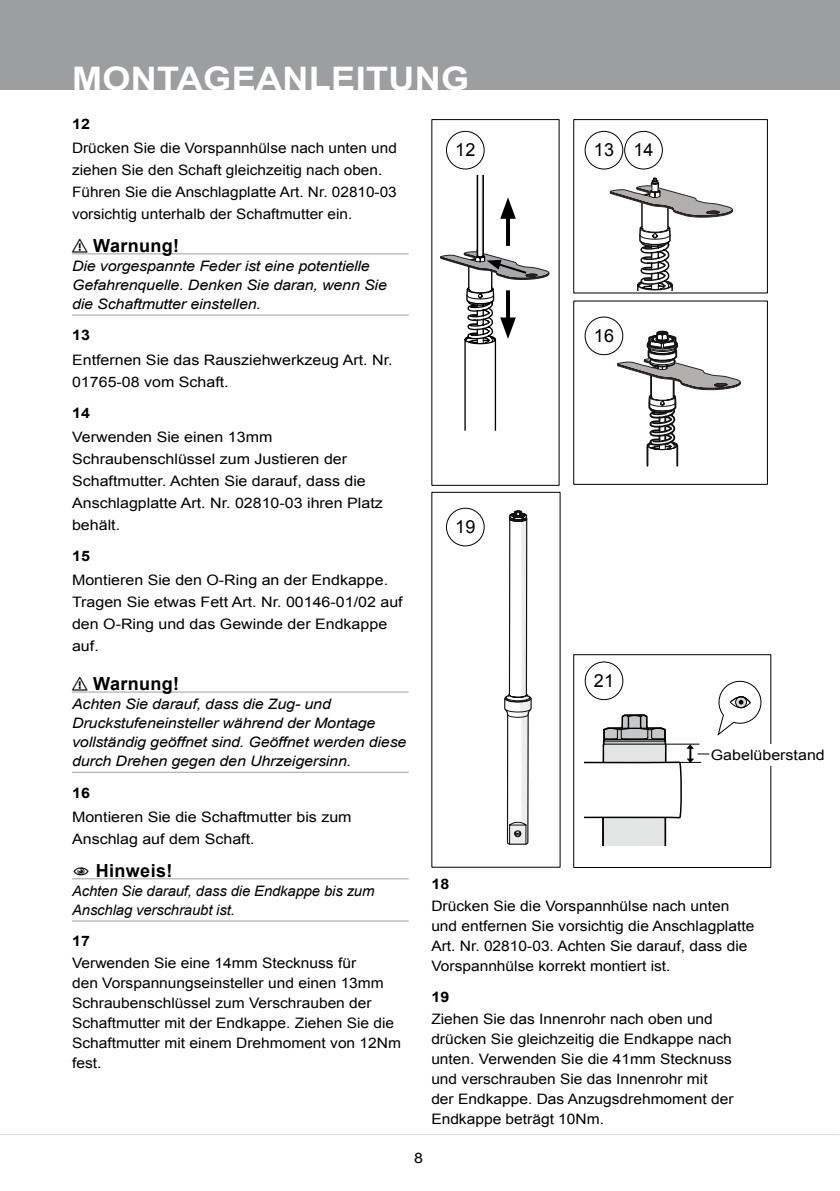
<style>
.page{position:relative;width:840px;height:1191px;background:#fff}
.page>*{position:absolute;margin:0;border:0;box-sizing:border-box;transform-origin:0 0}
.t1{font:700 32.4px "Arial";letter-spacing:.01em;color:#fff;scale:1.11 1}
.t2{font:700 18px "Arial";letter-spacing:.02em;color:#000}
.t3{font:18px "Arial";letter-spacing:.01em;color:#000}
.t4{font:14.4px/20px "Arial";color:#000;scale:1.08 1}
.t5{font:14.4px/22px "Arial";color:#000;scale:1.11 1}
.t6{font:italic 14.4px/19px "Arial";letter-spacing:-.01em;color:#000;scale:1.11 1}
.t7{font:14.4px/22px "Arial";color:#000;scale:1.07 1}
.t8{font:italic 14.4px/19px "Arial";letter-spacing:-.01em;color:#000}
.t9{font:700 14.4px "Arial";letter-spacing:.02em;color:#000;scale:1.11 1}
</style>
<div class="page">
<div style="left:0;top:0;width:839px;height:90px;background:#9c9e9f"></div>
<hr style="left:0;top:1134px;width:838px;height:1px;background:#d9dadb">
<hr style="left:72px;top:253px;width:336px;height:1px;background:#9c9e9f">
<hr style="left:72px;top:315px;width:336px;height:1px;background:#9c9e9f">
<hr style="left:72px;top:691px;width:336px;height:1px;background:#9c9e9f">
<hr style="left:72px;top:772px;width:336px;height:1px;background:#9c9e9f">
<hr style="left:72px;top:878px;width:336px;height:1px;background:#9c9e9f">
<hr style="left:72px;top:920px;width:336px;height:1px;background:#9c9e9f">
<div style="left:445px;top:508px;width:39px;height:38px;border:1px solid #000;border-radius:50%"></div>
<div style="left:445px;top:131px;width:39px;height:38px;border:1px solid #000;border-radius:50%"></div>
<div style="left:584px;top:131px;width:39px;height:38px;border:1px solid #000;border-radius:50%"></div>
<div style="left:623px;top:131px;width:39px;height:38px;border:1px solid #000;border-radius:50%"></div>
<div style="left:584px;top:316px;width:39px;height:39px;border:1px solid #000;border-radius:50%"></div>
<svg style="left:440px;top:176px;width:109px;height:255px"></svg>
<svg style="left:609px;top:177px;width:123px;height:114px"></svg>
<svg style="left:616px;top:331px;width:124px;height:136px"></svg>
<svg style="left:504px;top:510px;width:27px;height:334px"></svg>
<svg style="left:584px;top:714px;width:124px;height:131px"></svg>
<svg style="left:717px;top:680px;width:45px;height:56px"></svg>
<div style="left:573px;top:654px;width:197px;height:214px;border:1px solid #000"></div>
<div style="left:584px;top:661px;width:39px;height:39px;border:1px solid #000;border-radius:50%"></div>
<div style="left:710px;top:744px;width:103px;height:22px;background:#fff"></div>
<h1 class="t1" style="left:72px;top:57px;width:359px">MONTAGEANLEITUNG</h1>
<p class="t9" style="left:72px;top:114px;width:18px">12</p>
<p class="t7" style="left:72px;top:137px;width:305px">Drücken Sie die Vorspannhülse nach unten und ziehen Sie den Schaft gleichzeitig nach oben.<br>Führen Sie die Anschlagplatte Art. Nr. 02810-03 vorsichtig unterhalb der Schaftmutter ein.</p>
<p class="t2" style="left:72px;top:234px;width:109px">⚠ Warnung!</p>
<p class="t6" style="left:72px;top:257px;width:285px">Die vorgespannte Feder ist eine potentielle<br>Gefahrenquelle. Denken Sie daran, wenn Sie die Schaftmutter einstellen.</p>
<p class="t9" style="left:72px;top:326px;width:18px">13</p>
<p class="t5" style="left:72px;top:348px;width:290px">Entfernen Sie das Rausziehwerkzeug Art. Nr.<br>01765-08 vom Schaft.</p>
<p class="t9" style="left:72px;top:403px;width:18px">14</p>
<p class="t5" style="left:72px;top:426px;width:281px">Verwenden Sie einen 13mm<br>Schraubenschlüssel zum Justieren der<br>Schaftmutter. Achten Sie darauf, dass die<br>Anschlagplatte Art. Nr. 02810-03 ihren Platz behält.</p>
<p class="t9" style="left:72px;top:546px;width:18px">15</p>
<p class="t5" style="left:72px;top:569px;width:299px">Montieren Sie den O-Ring an der Endkappe.<br>Tragen Sie etwas Fett Art. Nr. 00146-01/02 auf den O-Ring und das Gewinde der Endkappe auf.</p>
<p class="t2" style="left:72px;top:672px;width:109px">⚠ Warnung!</p>
<p class="t6" style="left:72px;top:695px;width:302px">Achten Sie darauf, dass die Zug- und Druckstufeneinsteller während der Montage vollständig geöffnet sind. Geöffnet werden diese durch Drehen gegen den Uhrzeigersinn.</p>
<p class="t9" style="left:72px;top:783px;width:18px">16</p>
<p class="t5" style="left:72px;top:805px;width:253px">Montieren Sie die Schaftmutter bis zum<br>Anschlag auf dem Schaft.</p>
<p class="t2" style="left:96px;top:858px;width:78px">Hinweis!</p>
<p class="t8" style="left:72px;top:881px;width:304px">Achten Sie darauf, dass die Endkappe bis zum<br>Anschlag verschraubt ist.</p>
<p class="t9" style="left:72px;top:931px;width:18px">17</p>
<p class="t4" style="left:72px;top:953px;width:306px">Verwenden Sie eine 14mm Stecknuss für<br>den Vorspannungseinsteller und einen 13mm Schraubenschlüssel zum Verschrauben der Schaftmutter mit der Endkappe. Ziehen Sie die Schaftmutter mit einem Drehmoment von 12Nm fest.</p>
<p class="t3" style="left:455px;top:138px;width:22px">12</p>
<p class="t3" style="left:593px;top:138px;width:61px">13 14</p>
<p class="t3" style="left:593px;top:324px;width:22px">16</p>
<p class="t3" style="left:455px;top:515px;width:22px">19</p>
<p class="t3" style="left:593px;top:669px;width:22px">21</p>
<p class="t5" style="left:710px;top:743px;width:104px">Gabelüberstand</p>
<p class="t9" style="left:431px;top:874px;width:18px">18</p>
<p class="t4" style="left:431px;top:895px;width:300px">Drücken Sie die Vorspannhülse nach unten und entfernen Sie vorsichtig die Anschlagplatte Art. Nr. 02810-03. Achten Sie darauf, dass die Vorspannhülse korrekt montiert ist.</p>
<p class="t9" style="left:431px;top:987px;width:18px">19</p>
<p class="t4" style="left:431px;top:1009px;width:281px">Ziehen Sie das Innenrohr nach oben und drücken Sie gleichzeitig die Endkappe nach unten. Verwenden Sie die 41mm Stecknuss und verschrauben Sie das Innenrohr mit der Endkappe. Das Anzugsdrehmoment der Endkappe beträgt 10Nm.</p>
<p class="t5" style="left:414px;top:1147px;width:10px">8</p>
</div>
